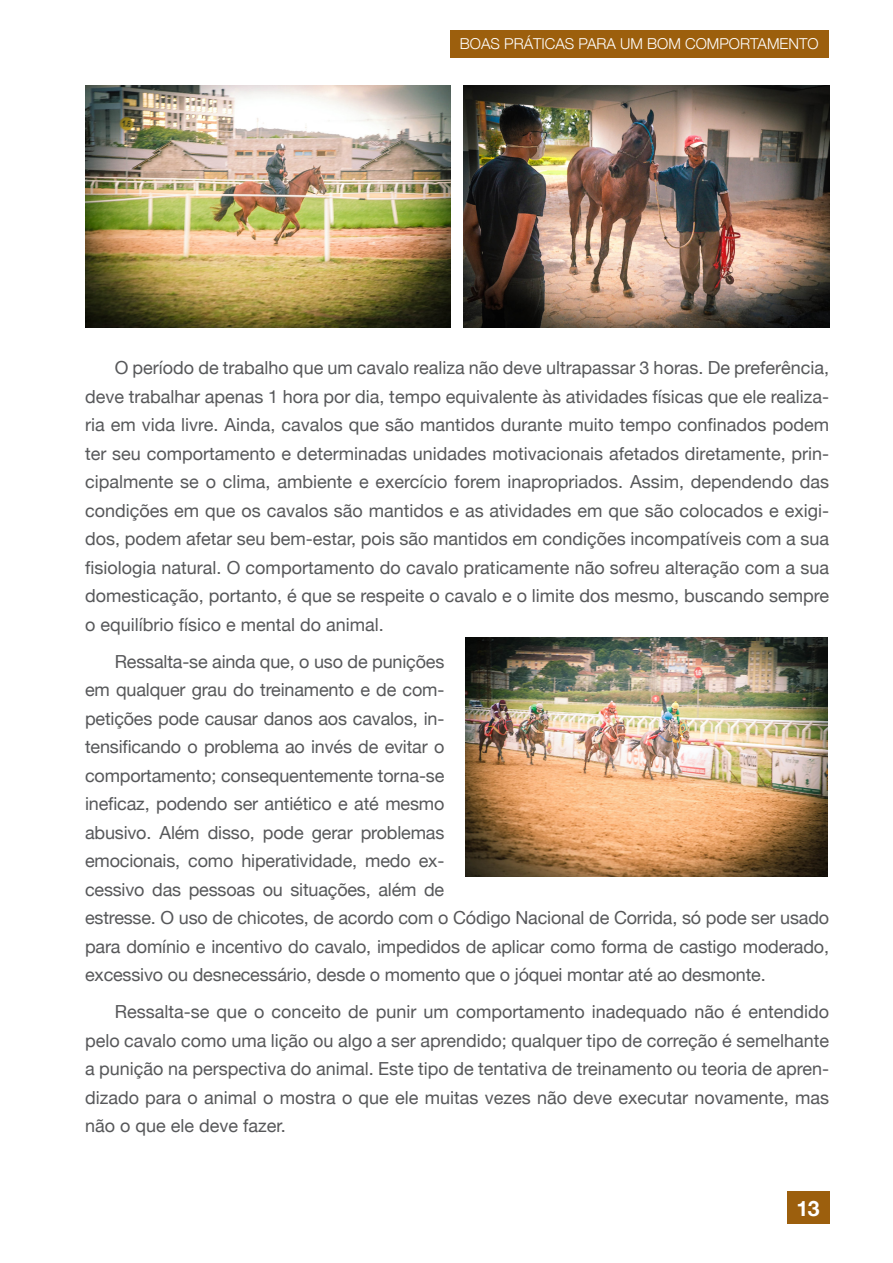
<style>
.page{position:relative;width:893px;height:1263px;background:#fff}
.page>*{position:absolute;margin:0;border:0;box-sizing:border-box;transform-origin:0 0}
.t1{font:700 21.15px "Helvetica Neue";color:#fff}
.Texto_normal{font:18px/28.5px "Helvetica Neue";letter-spacing:-.01em;color:#57585a;text-align:justify}
.t2{font:300 15px "Helvetica Neue";color:#fff}
</style>
<div class="page">
<div style="left:787px;top:1191px;width:42px;height:33px;background:#9c5f0d"></div>
<div style="left:451px;top:30px;width:378px;height:27px;background:#9c5f0d"></div>
<img style="left:466px;top:637px;width:361px;height:240px">
<img style="left:85px;top:85px;width:366px;height:242px">
<img style="left:463px;top:85px;width:366px;height:242px">
<p class="t2" style="left:460px;top:34px;width:360px">BOAS PRÁTICAS PARA UM BOM COMPORTAMENTO</p>
<p class="Texto_normal" style="left:85px;top:353px;width:746px;text-indent:30px">O período de trabalho que um cavalo realiza não deve ultrapassar 3 horas. De preferência, deve trabalhar apenas 1 hora por dia, tempo equivalente às atividades físicas que ele realiza&shy;ria em vida livre. Ainda, cavalos que são mantidos durante muito tempo confinados podem ter seu comportamento e determinadas unidades motivacionais afetados diretamente, prin&shy;cipalmente se o clima, ambiente e exercício forem inapropriados. Assim, dependendo das condições em que os cavalos são mantidos e as atividades em que são colocados e exigi&shy;dos, podem afetar seu bem-estar, pois são mantidos em condições incompatíveis com a sua fisiologia natural. O comportamento do cavalo praticamente não sofreu alteração com a sua domesticação, portanto, é que se respeite o cavalo e o limite dos mesmo, buscando sempre o equilíbrio físico e mental do animal.</p>
<p class="Texto_normal" style="left:85px;top:647px;width:746px;text-align:left;text-indent:30px">Ressalta-se ainda que, o uso de punições<br>em qualquer grau do treinamento e de com-<br>petições pode causar danos aos cavalos, in-<br>tensificando o problema ao invés de evitar o<br>comportamento; consequentemente torna-se<br>ineficaz, podendo ser antiético e até mesmo<br>abusivo. Além disso, pode gerar problemas<br>emocionais, como hiperatividade, medo ex-<br>cessivo das pessoas ou situações, além de<br>estresse. O uso de chicotes, de acordo com o Código Nacional de Corrida, só pode ser usado para domínio e incentivo do cavalo, impedidos de aplicar como forma de castigo moderado, excessivo ou desnecessário, desde o momento que o jóquei montar até ao desmonte.</p>
<p class="Texto_normal" style="left:85px;top:997px;width:746px;text-indent:30px">Ressalta-se que o conceito de punir um comportamento inadequado não é entendido pelo cavalo como uma lição ou algo a ser aprendido; qualquer tipo de correção é semelhante a punição na perspectiva do animal. Este tipo de tentativa de treinamento ou teoria de apren&shy;dizado para o animal o mostra o que ele muitas vezes não deve executar novamente, mas não o que ele deve fazer.</p>
<p class="t1" style="left:797px;top:1195px;width:25px">13</p>
</div>
